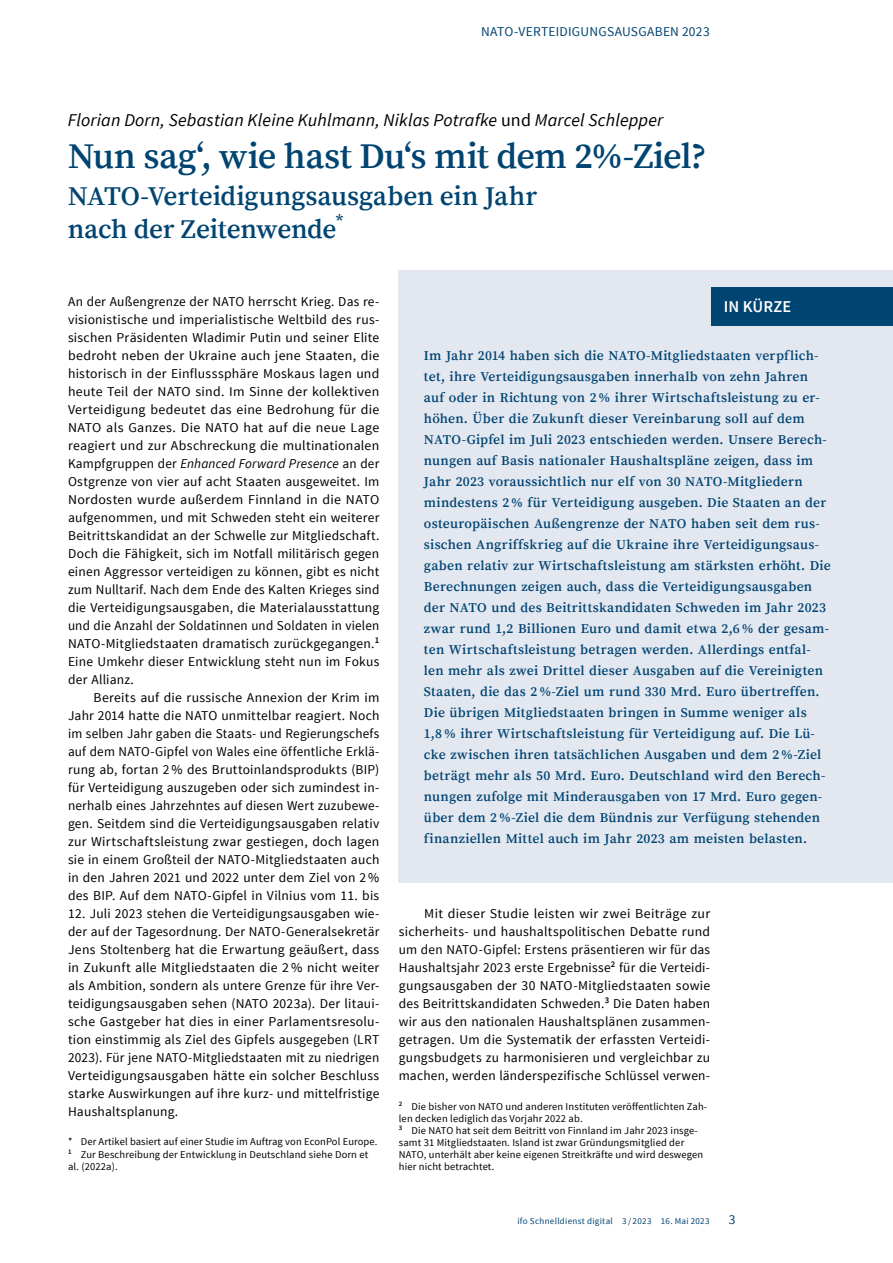
<style>
.page{position:relative;width:893px;height:1263px;background:#fff}
.page>*{position:absolute;margin:0;border:0;box-sizing:border-box;transform-origin:0 0}
.t1{font:600 36px "Source Serif Pro";letter-spacing:-.015em;color:#004471}
.t2{font:600 27px/33px "Source Serif Pro";letter-spacing:-.01em;color:#004471}
.t3{font:italic 18px "Source Sans Pro";letter-spacing:.01em;color:#000}
.t4{font:600 16.5px "Source Sans Pro";color:#fff}
.t5{font:13.5px/18px "Source Sans Pro";letter-spacing:.015em;color:#000;text-align:justify}
.t6{font:600 13.5px/21px "Source Serif Pro";letter-spacing:.015em;color:#004471}
.t7{font:13.5px "Source Sans Pro";letter-spacing:.02em;color:#004471}
.t8{font:10.5px/12px "Source Sans Pro";letter-spacing:.015em;color:#000}
.t9{font:9px "Source Sans Pro";letter-spacing:.035em;color:#004471}
.s1{font-style:normal}
.s2{font-style:italic}
</style>
<div class="page">
<div style="left:398px;top:270px;width:495px;height:612px;background:#e3e7f0"></div>
<div style="left:711px;top:287px;width:182px;height:38px;background:#004471"></div>
<p class="t7" style="left:481px;top:23px;width:230px">NATO-VERTEIDIGUNGSAUSGABEN 2023</p>
<h3 class="t3" style="left:68px;top:109px;width:597px">Florian Dorn, Sebastian Kleine Kuhlmann, Niklas Potrafke <span class="s1">und</span> Marcel Schlepper</h3>
<h1 class="t1" style="left:68px;top:135px;width:641px">Nun sag‘, wie hast Du‘s mit dem 2%-Ziel?</h1>
<h2 class="t2" style="left:68px;top:181px;width:471px">NATO-Verteidigungsausgaben ein Jahr nach der Zeitenwende<sup>*</sup></h2>
<p class="t5" style="left:68px;top:293px;width:313px">An der Außengrenze der NATO herrscht Krieg. Das re&shy;visionistische und imperialistische Weltbild des rus&shy;sischen Präsidenten Wladimir Putin und seiner Elite bedroht neben der Ukraine auch jene Staaten, die historisch in der Einflusssphäre Moskaus lagen und heute Teil der NATO sind. Im Sinne der kollektiven Verteidigung bedeutet das eine Bedrohung für die NATO als Ganzes. Die NATO hat auf die neue Lage reagiert und zur Abschreckung die multinationalen Kampfgruppen der <span class="s2">Enhanced Forward Presence</span> an der Ostgrenze von vier auf acht Staaten ausgeweitet. Im Nordosten wurde außerdem Finnland in die NATO aufgenommen, und mit Schweden steht ein weiterer Beitrittskandidat an der Schwelle zur Mitgliedschaft.<br>Doch die Fähigkeit, sich im Notfall militärisch gegen einen Aggressor verteidigen zu können, gibt es nicht zum Nulltarif. Nach dem Ende des Kalten Krieges sind die Verteidigungsausgaben, die Materialausstattung und die Anzahl der Soldatinnen und Soldaten in vielen NATO-Mitgliedstaaten dramatisch zurückgegangen.<sup>1<br></sup>Eine Umkehr dieser Entwicklung steht nun im Fokus der Allianz.</p>
<p class="t5" style="left:68px;top:689px;width:313px;text-indent:26px">Bereits auf die russische Annexion der Krim im Jahr 2014 hatte die NATO unmittelbar reagiert. Noch im selben Jahr gaben die Staats- und Regierungschefs auf dem NATO-Gipfel von Wales eine öffentliche Erklä&shy;rung ab, fortan 2 % des Bruttoinlandsprodukts (BIP) für Verteidigung auszugeben oder sich zumindest in&shy;nerhalb eines Jahrzehntes auf diesen Wert zuzubewe&shy;gen. Seitdem sind die Verteidigungsausgaben relativ zur Wirtschaftsleistung zwar gestiegen, doch lagen sie in einem Großteil der NATO-Mitgliedstaaten auch in den Jahren 2021 und 2022 unter dem Ziel von 2 % des BIP. Auf dem NATO-Gipfel in Vilnius vom 11. bis</p>
<p class="t5" style="left:68px;top:905px;width:313px">12. Juli 2023 stehen die Verteidigungsausgaben wie&shy;der auf der Tagesordnung. Der NATO-Generalsekretär Jens Stoltenberg hat die Erwartung geäußert, dass in Zukunft alle Mitgliedstaaten die 2 % nicht weiter als Ambition, sondern als untere Grenze für ihre Ver&shy;teidigungsausgaben sehen (NATO 2023a). Der litaui&shy;sche Gastgeber hat dies in einer Parlamentsresolu&shy;tion einstimmig als Ziel des Gipfels ausgegeben (LRT 2023). Für jene NATO-Mitgliedstaaten mit zu niedrigen Verteidigungsausgaben hätte ein solcher Beschluss starke Auswirkungen auf ihre kurz- und mittelfristige Haushaltsplanung.</p>
<p class="t8" style="left:68px;top:1149px;width:302px"><sup>1</sup> Zur Beschreibung der Entwicklung in Deutschland siehe Dorn et al. (2022a).</p>
<p class="t8" style="left:68px;top:1136px;width:311px">* Der Artikel basiert auf einer Studie im Auftrag von EconPol Europe.</p>
<p class="t4" style="left:724px;top:296px;width:69px">IN KÜRZE</p>
<p class="t6" style="left:424px;top:346px;width:408px">Im Jahr 2014 haben sich die NATO-Mitgliedstaaten verpflich&shy;tet, ihre Verteidigungsausgaben innerhalb von zehn Jahren auf oder in Richtung von 2 % ihrer Wirtschaftsleistung zu er&shy;höhen. Über die Zukunft dieser Vereinbarung soll auf dem NATO-Gipfel im Juli 2023 entschieden werden. Unsere Berech&shy;nungen auf Basis nationaler Haushaltspläne zeigen, dass im Jahr 2023 voraussichtlich nur elf von 30 NATO-Mitgliedern mindestens 2 % für Verteidigung ausgeben. Die Staaten an der osteuropäischen Außengrenze der NATO haben seit dem rus&shy;sischen Angriffskrieg auf die Ukraine ihre Verteidigungsaus&shy;gaben relativ zur Wirtschaftsleistung am stärksten erhöht. Die Berechnungen zeigen auch, dass die Verteidigungsausgaben der NATO und des Beitrittskandidaten Schweden im Jahr 2023 zwar rund 1,2 Billionen Euro und damit etwa 2,6 % der gesam&shy;ten Wirtschaftsleistung betragen werden. Allerdings entfal&shy;len mehr als zwei Drittel dieser Ausgaben auf die Vereinigten Staaten, die das 2 %-Ziel um rund 330 Mrd. Euro übertreffen.<br>Die übrigen Mitgliedstaaten bringen in Summe weniger als 1,8% ihrer Wirtschaftsleistung für Verteidigung auf. Die Lü&shy;cke zwischen ihren tatsächlichen Ausgaben und dem 2 %-Ziel beträgt mehr als 50 Mrd. Euro. Deutschland wird den Berech&shy;nungen zufolge mit Minderausgaben von 17 Mrd. Euro gegen&shy;über dem 2 %-Ziel die dem Bündnis zur Verfügung stehenden finanziellen Mittel auch im Jahr 2023 am meisten belasten.</p>
<p class="t5" style="left:399px;top:905px;width:313px;text-indent:26px">Mit dieser Studie leisten wir zwei Beiträge zur sicherheits- und haushaltspolitischen Debatte rund um den NATO-Gipfel: Erstens präsentieren wir für das Haushaltsjahr 2023 erste Ergebnisse<sup>2</sup> für die Verteidi&shy;gungsausgaben der 30 NATO-Mitgliedstaaten sowie des Beitrittskandidaten Schweden.<sup>3</sup> Die Daten haben wir aus den nationalen Haushaltsplänen zusammen&shy;getragen. Um die Systematik der erfassten Verteidi&shy;gungsbudgets zu harmonisieren und vergleichbar zu machen, werden länderspezifische Schlüssel verwen-</p>
<p class="t8" style="left:399px;top:1101px;width:310px"><sup>2</sup> Die bisher von NATO und anderen Instituten veröffentlichten Zah&shy;len decken lediglich das Vorjahr 2022 ab.<br><sup>3</sup> Die NATO hat seit dem Beitritt von Finnland im Jahr 2023 insge&shy;samt 31 Mitgliedstaaten. Island ist zwar Gründungsmitglied der NATO, unterhält aber keine eigenen Streitkräfte und wird deswegen hier nicht betrachtet.</p>
<p class="t9" style="left:517px;top:1215px;width:194px">ifo Schnelldienst digital 3 / 2023 16. Mai 2023</p>
<p class="t7" style="left:729px;top:1211px;width:8px">3</p>
</div>
